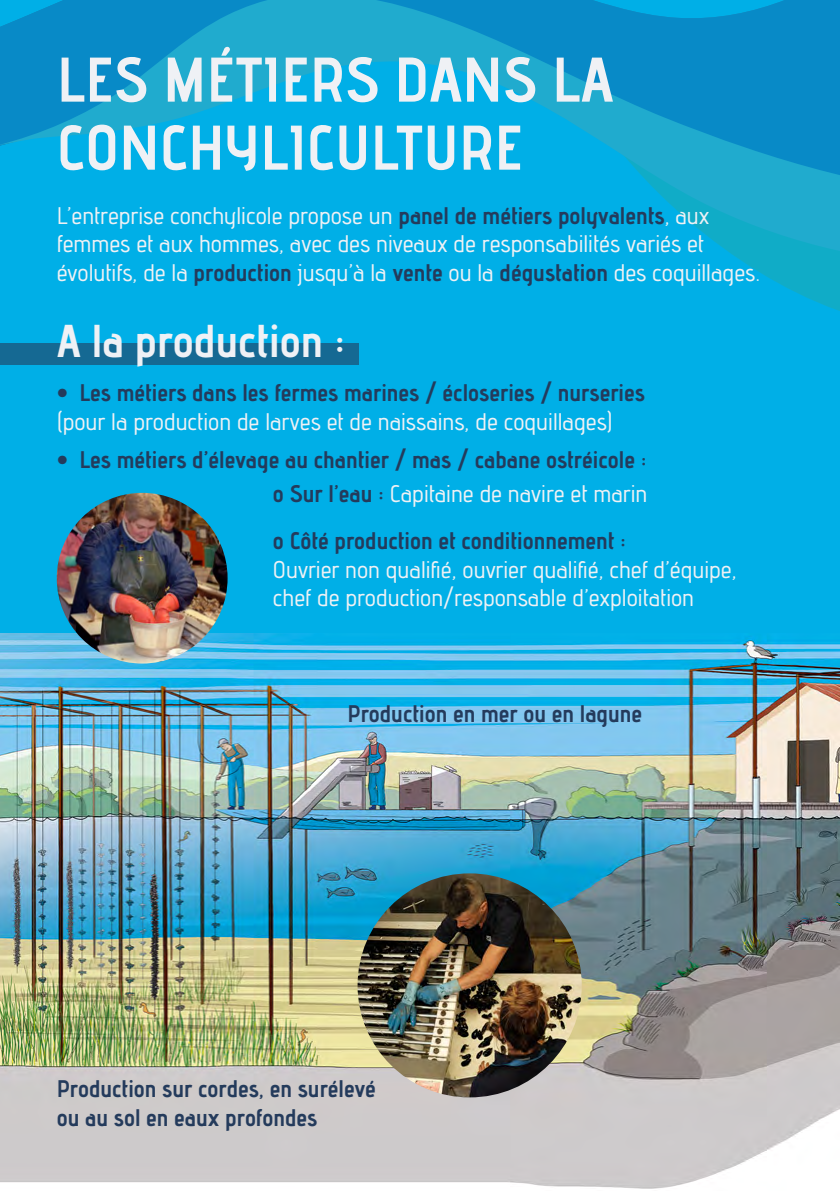
<style>
.page{position:relative;width:840px;height:1191px;background:#fff}
.page>*{position:absolute;margin:0;border:0;box-sizing:border-box;transform-origin:0 0}
.t1{font:63px/68px "advent Bd 3";color:#eff1f5}
.t2{font:46px "advent Bd 3";color:#eff1f5}
.t3{font:24px/28.8px "advent Bd 1";color:#eff1f5}
.t4{font:24px "advent Bd 3";color:#243b5c}
.s1{font-family:"advent Bd 3";color:#243b5c}
</style>
<div class="page">
<img style="left:0;top:632px;width:839px;height:557px">
<div style="left:0;top:0;width:839px;height:632px;background:#00afe7"></div>
<svg style="left:0;top:0;width:839px;height:311px"></svg>
<div style="left:0;top:343px;width:359px;height:21px;background:#156993"></div>
<img style="left:57px;top:493px;width:170px;height:170px;border-radius:85px">
<img style="left:357px;top:873px;width:224px;height:224px;border-radius:112px">
<p class="t1" style="left:57px;top:45px;width:558px">LES MÉTIERS DANS LA<br>CONCHYLICULTURE</p>
<p class="t3" style="left:57px;top:200px;width:704px">L’entreprise conchylicole propose un <span class="s1">panel de métiers polyvalents</span>, aux femmes et aux hommes, avec des niveaux de responsabilités variés et évolutifs, de la <span class="s1">production</span> jusqu’à la <span class="s1">vente</span> ou la <span class="s1">dégustation</span> des coquillages.</p>
<p class="t2" style="left:57px;top:312px;width:290px">A la production :</p>
<p class="t3" style="left:57px;top:378px;width:589px"><span class="s1">• Les métiers dans les fermes marines / écloseries / nurseries </span>(pour la production de larves et de naissains, de coquillages)</p>
<p class="t4" style="left:57px;top:444px;width:591px">• Les métiers d’élevage au chantier / mas / cabane ostréicole :</p>
<p class="t3" style="left:273px;top:479px;width:375px"><span class="s1">o Sur l’eau :</span> Capitaine de navire et marin</p>
<p class="t4" style="left:273px;top:526px;width:354px">o Côté production et conditionnement :</p>
<p class="t3" style="left:273px;top:554px;width:465px">Ouvrier non qualifié, ouvrier qualifié, chef d’équipe, chef de production/responsable d’exploitation</p>
<p class="t4" style="left:347px;top:698px;width:296px">Production en mer ou en lagune</p>
<p class="t4" style="left:57px;top:1073px;width:320px">Production sur cordes, en surélevé</p>
<p class="t4" style="left:57px;top:1102px;width:262px">ou au sol en eaux profondes</p>
</div>
